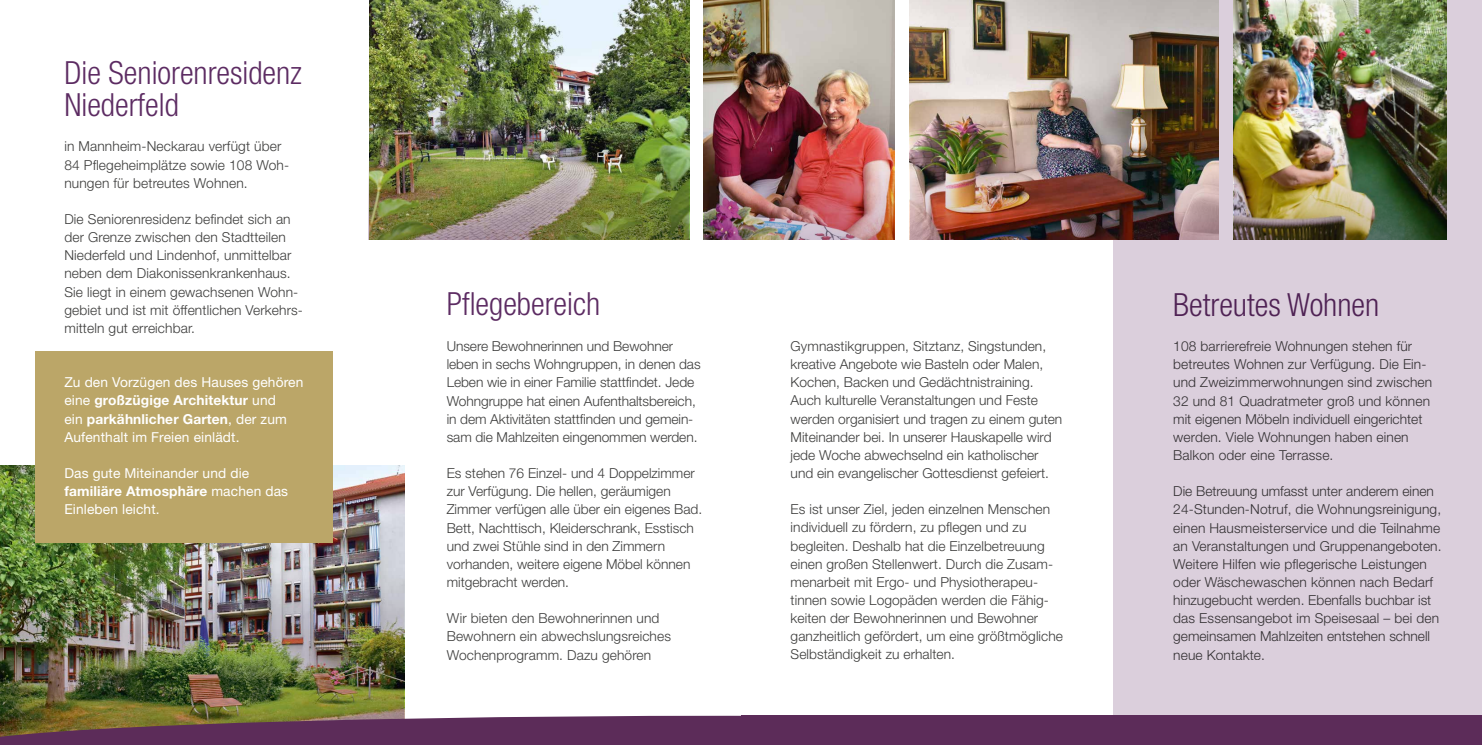
<style>
.page{position:relative;width:1482px;height:745px;background:#fff}
.page>*{position:absolute;margin:0;border:0;box-sizing:border-box;transform-origin:0 0}
.t1{font:300 condensed 31.88px/31.2px "Helvetica Neue LT Std";color:#5c2b62}
.t2{font:300 13.75px/18.1px "Helvetica Neue LT Std";letter-spacing:.005em;color:#3c3c3b}
.t3{font:13.75px/18.1px "Helvetica Neue LT Std";letter-spacing:.01em;color:#fff}
.s1{font-weight:700}
</style>
<div class="page">
<img style="left:0;top:465px;width:404px;height:110px">
<img style="left:0;top:575px;width:404px;height:140px">
<div style="left:1113px;top:0;width:368px;height:744px;background:#dbcfdc"></div>
<div style="left:35px;top:351px;width:298px;height:191px;background:#bba668"></div>
<img style="left:703px;top:0;width:191px;height:133px">
<img style="left:909px;top:0;width:309px;height:133px">
<img style="left:1233px;top:0;width:213px;height:133px">
<img style="left:369px;top:0;width:320px;height:157px">
<svg style="left:0;top:715px;width:1481px;height:29px;background:#613557"></svg>
<img style="left:369px;top:157px;width:320px;height:82px">
<img style="left:703px;top:133px;width:191px;height:106px">
<img style="left:909px;top:133px;width:309px;height:106px">
<img style="left:1233px;top:133px;width:213px;height:106px">
<h1 class="t1" style="left:64px;top:57px;width:239px">Die Seniorenresidenz<br>Niederfeld</h1>
<p class="t2" style="left:64px;top:137px;width:226px">in Mannheim-Neckarau verfügt über<br>84 Pflegeheimplätze sowie 108 Woh&shy;nungen für betreutes Wohnen.</p>
<p class="t2" style="left:64px;top:210px;width:240px">Die Seniorenresidenz befindet sich an der Grenze zwischen den Stadtteilen Niederfeld und Lindenhof, unmittelbar neben dem Diakonissenkrankenhaus.<br>Sie liegt in einem gewachsenen Wohn&shy;gebiet und ist mit öffentlichen Verkehrs&shy;mitteln gut erreichbar.</p>
<p class="t3" style="left:64px;top:373px;width:240px">Zu den Vorzügen des Hauses gehören eine <span class="s1">großzügige Architektur</span> und<br>ein <span class="s1">parkähnlicher Garten</span>, der zum Aufenthalt im Freien einlädt.</p>
<p class="t3" style="left:64px;top:463px;width:225px">Das gute Miteinander und die <span class="s1">familiäre Atmosphäre</span> machen das<br>Einleben leicht.</p>
<h1 class="t1" style="left:446px;top:287px;width:155px">Pflegebereich</h1>
<p class="t2" style="left:446px;top:336px;width:255px">Unsere Bewohnerinnen und Bewohner leben in sechs Wohngruppen, in denen das Leben wie in einer Familie stattfindet. Jede Wohngruppe hat einen Aufenthaltsbereich, in dem Aktivitäten stattfinden und gemein&shy;sam die Mahlzeiten eingenommen werden.</p>
<p class="t2" style="left:446px;top:463px;width:257px">Es stehen 76 Einzel- und 4 Doppelzimmer zur Verfügung. Die hellen, geräumigen Zimmer verfügen alle über ein eigenes Bad.<br>Bett, Nachttisch, Kleiderschrank, Esstisch und zwei Stühle sind in den Zimmern vorhanden, weitere eigene Möbel können mitgebracht werden.</p>
<p class="t2" style="left:446px;top:608px;width:226px">Wir bieten den Bewohnerinnen und<br>Bewohnern ein abwechslungsreiches<br>Wochenprogramm. Dazu gehören</p>
<p class="t2" style="left:790px;top:336px;width:273px">Gymnastikgruppen, Sitztanz, Singstunden, kreative Angebote wie Basteln oder Malen, Kochen, Backen und Gedächtnistraining.<br>Auch kulturelle Veranstaltungen und Feste werden organisiert und tragen zu einem guten Miteinander bei. In unserer Hauskapelle wird jede Woche abwechselnd ein katholischer und ein evangelischer Gottesdienst gefeiert.</p>
<p class="t2" style="left:790px;top:499px;width:274px">Es ist unser Ziel, jeden einzelnen Menschen individuell zu fördern, zu pflegen und zu begleiten. Deshalb hat die Einzelbetreuung einen großen Stellenwert. Durch die Zusam&shy;menarbeit mit Ergo- und Physiotherapeu&shy;tinnen sowie Logopäden werden die Fähig&shy;keiten der Bewohnerinnen und Bewohner ganzheitlich gefördert, um eine größtmögliche Selbständigkeit zu erhalten.</p>
<h1 class="t1" style="left:1173px;top:288px;width:207px">Betreutes Wohnen</h1>
<p class="t2" style="left:1173px;top:336px;width:260px">108 barrierefreie Wohnungen stehen für betreutes Wohnen zur Verfügung. Die Ein&shy;und Zweizimmerwohnungen sind zwischen 32 und 81 Quadratmeter groß und können mit eigenen Möbeln individuell eingerichtet werden. Viele Wohnungen haben einen Balkon oder eine Terrasse.</p>
<p class="t2" style="left:1173px;top:481px;width:270px">Die Betreuung umfasst unter anderem einen 24-Stunden-Notruf, die Wohnungsreinigung, einen Hausmeisterservice und die Teilnahme an Veranstaltungen und Gruppenangeboten.<br>Weitere Hilfen wie pflegerische Leistungen oder Wäschewaschen können nach Bedarf hinzugebucht werden. Ebenfalls buchbar ist das Essensangebot im Speisesaal – bei den gemeinsamen Mahlzeiten entstehen schnell neue Kontakte.</p>
</div>
